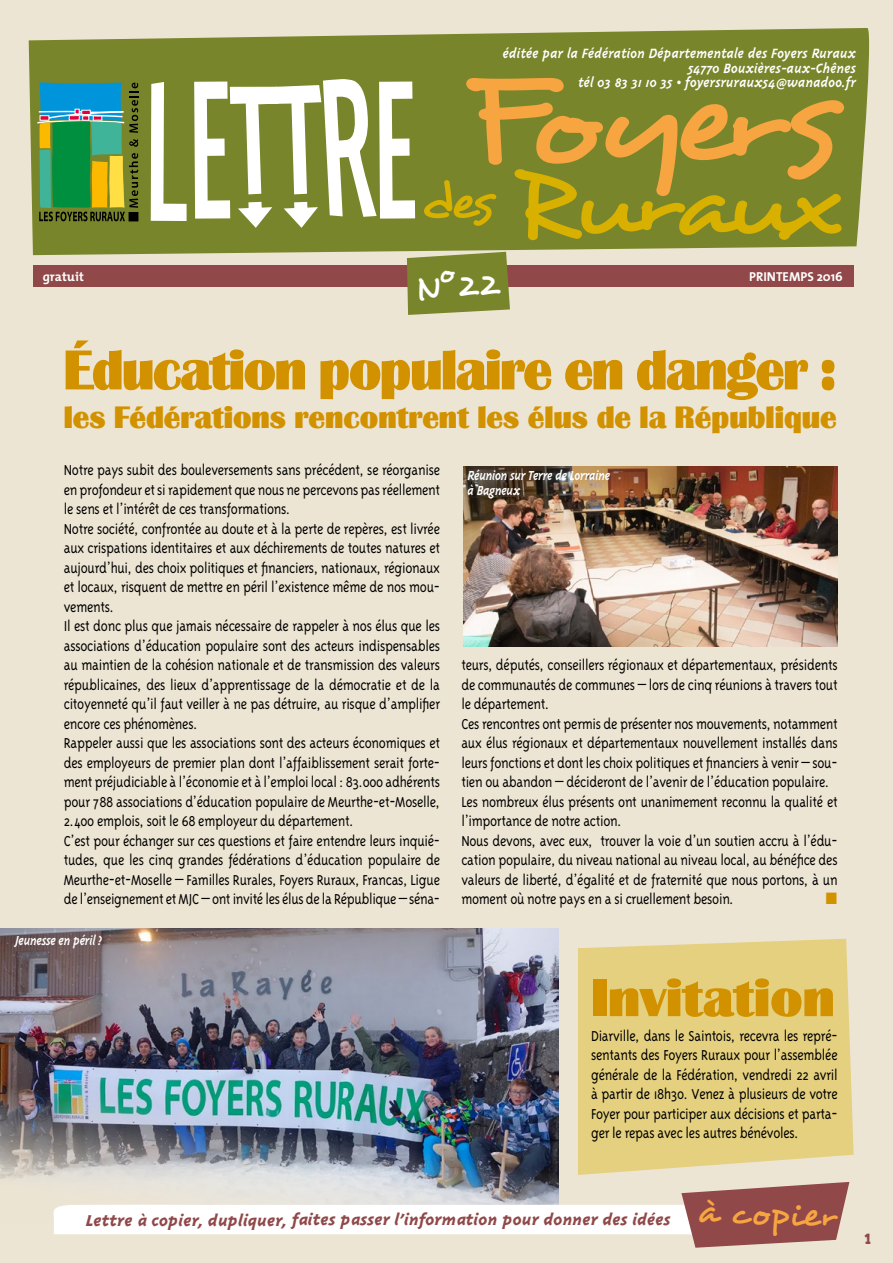
<style>
.page{position:relative;width:893px;height:1263px;background:#ede5d3}
.page>*{position:absolute;margin:0;border:0;box-sizing:border-box;transform-origin:0 0}
.t1{font:128.25px "Desyrel";letter-spacing:-.095em;color:#f7a541;scale:1.13 1}
.t2{font:95.85px "Desyrel";letter-spacing:-.105em;color:#d8b000;scale:1.13 1}
.t3{font:54px "Bastion";letter-spacing:-.03em;color:#d29200;scale:.95 1}
.t4{font:51px "Bastion";color:#d29200}
.t5{font:38.1px "Desyrel";color:#fff}
.t6{font:36.6px "Desyrel";color:#f7a541}
.t7{font:30px "Bastion";color:#d29200}
.t8{font:italic 800 18px "Triplex";color:#904849}
.t9{font:300 16.5px/19.5px "Triplex";letter-spacing:-.02em;color:#000;scale:.9 1}
.t10{font:16.5px "Zapf Dingbats ITC";color:#d29200;scale:.9 1}
.t11{font:italic 700 15.45px/14.4px "Triplex";color:#fff;text-align:right;scale:.94 1}
.t12{font:italic 700 15px/15px "Triplex";letter-spacing:-.03em;color:#fff;scale:.85 1}
.t13{font:15px "Go Go Go";color:#904849;scale:.85 1}
.t14{font:700 13.05px "The Mix";color:#fff}
.s1{font-size:51.6px}
</style>
<div class="page">
<img style="left:0;top:929px;width:558px;height:253px">
<svg style="left:578px;top:939px;width:276px;height:236px;background:#e4d184"></svg>
<svg style="left:29px;top:28px;width:841px;height:227px;background:#808b36"></svg>
<svg style="left:37px;top:82px;width:101px;height:139px;background:#4e935e"></svg>
<div style="left:129px;top:212px;width:9px;height:9px;background:#000"></div>
<div style="left:33px;top:266px;width:821px;height:21px;background:#904849"></div>
<svg style="left:151px;top:79px;width:264px;height:149px;background:#b1b883"></svg>
<svg style="left:407px;top:252px;width:103px;height:63px;background:#858e3c"></svg>
<svg style="left:53px;top:1182px;width:796px;height:66px"></svg>
<img style="left:463px;top:466px;width:375px;height:180px">
<p class="t11" style="left:503px;top:47px;width:377px">éditée par la Fédération Départementale des Foyers Ruraux<br>54770 Bouxières-aux-Chênes<br>tél 03 83 31 10 35 • foyersruraux54@wanadoo.fr</p>
<h1 class="t1" style="left:463px;top:39px;width:331px">Foyers</h1>
<h2 class="t2" style="left:420px;top:143px;width:372px"><span class="s1">des</span> Ruraux</h2>
<h3 class="t5" style="left:414px;top:263px;width:86px;rotate:-3deg">Nº22</h3>
<p class="t14" style="left:43px;top:265px;width:43px">gratuit</p>
<p class="t14" style="left:749px;top:265px;width:95px">PRINTEMPS 2016</p>
<h3 class="t3" style="left:64px;top:338px;width:814px">Éducation populaire en danger :</h3>
<h3 class="t7" style="left:64px;top:400px;width:774px">les Fédérations rencontrent les élus de la République</h3>
<p class="t9" style="left:64px;top:460px;width:420px">Notre pays subit des bouleversements sans précédent, se réorganise en profondeur et si rapidement que nous ne percevons pas réellement le sens et l’intérêt de ces transformations.<br>Notre société, confrontée au doute et à la perte de repères, est livrée aux crispations identitaires et aux déchirements de toutes natures et aujourd’hui, des choix politiques et financiers, nationaux, régionaux et locaux, risquent de mettre en péril l’existence même de nos mou&shy;vements.<br>Il est donc plus que jamais nécessaire de rappeler à nos élus que les associations d’éducation populaire sont des acteurs indispensables au maintien de la cohésion nationale et de transmission des valeurs républicaines, des lieux d’apprentissage de la démocratie et de la citoyenneté qu’il faut veiller à ne pas détruire, au risque d’amplifier encore ces phénomènes.<br>Rappeler aussi que les associations sont des acteurs économiques et des employeurs de premier plan dont l’affaiblissement serait forte&shy;ment préjudiciable à l’économie et à l’emploi local : 83.000 adhérents pour 788 associations d’éducation populaire de Meurthe-et-Moselle, 2.400 emplois, soit le 6° employeur du département.<br>C’est pour échanger sur ces questions et faire entendre leurs inquié&shy;tudes, que les cinq grandes fédérations d’éducation populaire de Meurthe-et-Moselle – Familles Rurales, Foyers Ruraux, Francas, Ligue de l’enseignement et MJC – ont invité les élus de la République – séna-</p>
<p class="t12" style="left:15px;top:933px;width:104px">Jeunesse en péril ?</p>
<p class="t12" style="left:468px;top:468px;width:170px">Réunion sur Terre de Lorraine à Bagneux</p>
<p class="t9" style="left:461px;top:655px;width:420px">teurs, députés, conseillers régionaux et départementaux, présidents de communautés de communes – lors de cinq réunions à travers tout le département.<br>Ces rencontres ont permis de présenter nos mouvements, notamment aux élus régionaux et départementaux nouvellement installés dans leurs fonctions et dont les choix politiques et financiers à venir – sou&shy;tien ou abandon – décideront de l’avenir de l’éducation populaire.<br>Les nombreux élus présents ont unanimement reconnu la qualité et l’importance de notre action.<br>Nous devons, avec eux, trouver la voie d’un soutien accru à l’édu&shy;cation populaire, du niveau national au niveau local, au bénéfice des valeurs de liberté, d’égalité et de fraternité que nous portons, à un moment où notre pays en a si cruellement besoin.</p>
<p class="t10" style="left:826px;top:891px;width:14px">■</p>
<h3 class="t4" style="left:591px;top:968px;width:245px">Invitation</h3>
<p class="t9" style="left:591px;top:1026px;width:276px;text-align:justify">Diarville, dans le Saintois, recevra les repré&shy;sentants des Foyers Ruraux pour l’assemblée générale de la Fédération, vendredi 22 avril à partir de 18h30. Venez à plusieurs de votre Foyer pour participer aux décisions et parta&shy;ger le repas avec les autres bénévoles.</p>
<p class="t8" style="left:86px;top:1210px;width:586px">Lettre à copier, dupliquer, faites passer l’information pour donner des idées</p>
<h3 class="t6" style="left:698px;top:1187px;width:141px;rotate:2deg">à copier</h3>
<p class="t13" style="left:864px;top:1230px;width:9px">1</p>
</div>
